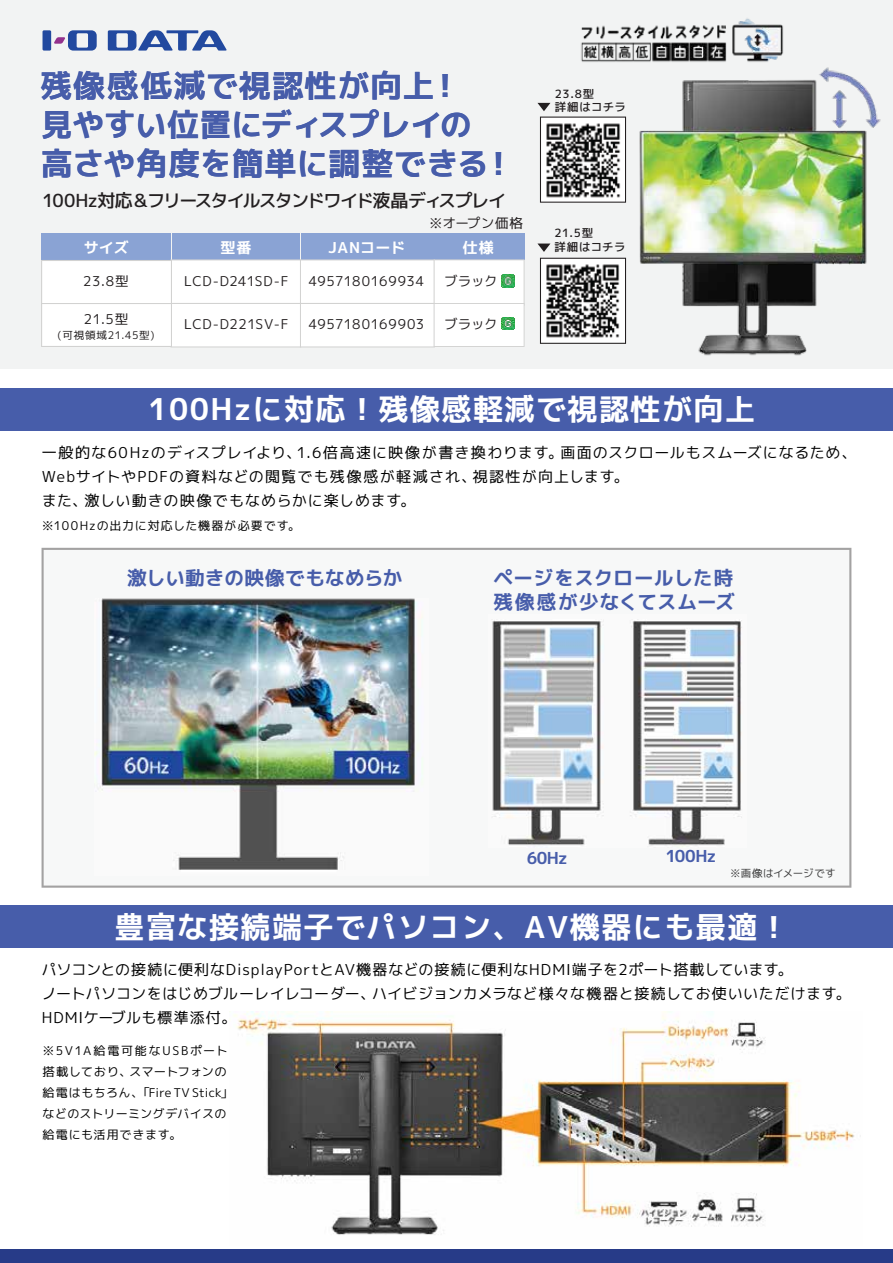
<style>
.page{position:relative;width:893px;height:1263px;background:#fff}
.page>*{position:absolute;margin:0;border:0;box-sizing:border-box;transform-origin:0 0}
.t1{font:700 31.5px/39px "MPLUS1 p";color:#475daa}
.t2{font:700 31.5px "MPLUS1 p";letter-spacing:.045em;color:#475daa}
.t3{font:700 30px "MPLUS1 p";letter-spacing:.05em;color:#fff}
.t4{font:700 19.5px/24px "MPLUS1 p";letter-spacing:.015em;color:#475daa}
.t5{font:500 18px "MPLUS1 p";letter-spacing:-.09em;color:#231f20}
.t6{font:700 16.5px "MPLUS1 p";letter-spacing:-.03em;color:#475daa}
.t7{font:15px/24px "MPLUS1 p";letter-spacing:.055em;color:#000}
.t8{font:700 15px "MPLUS1 p";letter-spacing:.02em;color:#fff}
.t9{font:13.5px "MPLUS1 p";letter-spacing:.03em;color:#231f20}
.t10{font:12px/21px "MPLUS1 p";letter-spacing:.055em;color:#000}
.t11{font:12px "MPLUS1 p";letter-spacing:.075em;color:#000}
.t12{font:500 11.4px/13.5px "MPLUS1 p";letter-spacing:.045em;color:#231f20}
.t13{font:10.5px "MPLUS1 p";letter-spacing:.065em;color:#231f20}
.t14{font:10.5px "MPLUS1 p";letter-spacing:.015em;color:#3a3a3a}
</style>
<div class="page">
<img style="left:233px;top:1011px;width:628px;height:224px">
<svg style="left:42px;top:548px;width:809px;height:340px"></svg>
<div style="left:0;top:0;width:893px;height:368px;background:#f2f3f3"></div>
<div style="left:0;top:388px;width:893px;height:42px;background:#475daa"></div>
<div style="left:0;top:905px;width:893px;height:43px;background:#475daa"></div>
<div style="left:43px;top:30px;width:8px;height:21px;background:#22499f"></div>
<svg style="left:54px;top:30px;width:43px;height:21px"></svg>
<svg style="left:108px;top:30px;width:119px;height:21px"></svg>
<div style="left:172px;top:233px;width:128px;height:26px;background:#8aa3d4"></div>
<div style="left:301px;top:233px;width:133px;height:26px;background:#8aa3d4"></div>
<div style="left:434px;top:233px;width:91px;height:26px;background:#8aa3d4"></div>
<div style="left:41px;top:233px;width:130px;height:26px;background:#8aa3d4"></div>
<div style="left:171px;top:259px;width:130px;height:45px;background:#fff;border:1px solid #d2d2d1"></div>
<div style="left:300px;top:259px;width:135px;height:45px;background:#fff;border:1px solid #d2d2d1"></div>
<div style="left:171px;top:303px;width:130px;height:44px;background:#fff;border:1px solid #d2d2d1"></div>
<div style="left:300px;top:303px;width:135px;height:44px;background:#fff;border:1px solid #d2d2d1"></div>
<div style="left:41px;top:260px;width:131px;height:87px;background:#fff"></div>
<svg style="left:434px;top:259px;width:91px;height:88px"></svg>
<img style="left:542px;top:260px;width:28px;height:82px">
<svg style="left:538px;top:244px;width:12px;height:8px"></svg>
<div style="left:540px;top:258px;width:86px;height:86px;border:1px solid #231f20"></div>
<img style="left:542px;top:119px;width:28px;height:82px">
<svg style="left:537px;top:103px;width:13px;height:8px"></svg>
<div style="left:540px;top:117px;width:86px;height:86px;border:1px solid #231f20"></div>
<div style="left:0;top:1249px;width:893px;height:14px;background:#273b88"></div>
<img style="left:570px;top:18px;width:311px;height:338px">
<img style="left:94px;top:598px;width:334px;height:277px">
<img style="left:488px;top:615px;width:259px;height:232px">
<h1 class="t2" style="left:40px;top:63px;width:422px">残像感低減で視認性が向上！</h1>
<h1 class="t1" style="left:41px;top:105px;width:475px">見やすい位置にディスプレイの<br>高さや角度を簡単に調整できる！</h1>
<p class="t5" style="left:43px;top:188px;width:465px">100Hz対応＆フリースタイルスタンドワイド液晶ディスプレイ</p>
<p class="t9" style="left:429px;top:214px;width:95px">※オープン価格</p>
<p class="t8" style="left:84px;top:237px;width:46px">サイズ</p>
<p class="t8" style="left:220px;top:237px;width:32px">型番</p>
<p class="t9" style="left:83px;top:272px;width:47px">23.8型</p>
<p class="t9" style="left:184px;top:272px;width:106px">LCD-D241SD-F</p>
<p class="t9" style="left:309px;top:272px;width:117px">4957180169934</p>
<p class="t8" style="left:328px;top:237px;width:78px">JANコード</p>
<p class="t8" style="left:463px;top:237px;width:33px">仕様</p>
<p class="t9" style="left:444px;top:272px;width:55px">ブラック</p>
<p class="t9" style="left:84px;top:309px;width:46px">21.5型</p>
<p class="t9" style="left:184px;top:314px;width:106px">LCD-D221SV-F</p>
<p class="t9" style="left:309px;top:314px;width:117px">4957180169903</p>
<p class="t9" style="left:444px;top:314px;width:55px">ブラック</p>
<p class="t13" style="left:58px;top:327px;width:99px">(可視領域21.45型)</p>
<p class="t12" style="left:555px;top:87px;width:41px">23.8型</p>
<p class="t12" style="left:555px;top:100px;width:72px">詳細はコチラ</p>
<p class="t12" style="left:554px;top:226px;width:72px">21.5型<br>詳細はコチラ</p>
<h2 class="t3" style="left:148px;top:388px;width:608px">100Hzに対応！残像感軽減で視認性が向上</h2>
<p class="t7" style="left:42px;top:441px;width:816px">一般的な60Hzのディスプレイより、1.6倍高速に映像が書き換わります。画面のスクロールもスムーズになるため、<br>WebサイトやPDFの資料などの閲覧でも残像感が軽減され、視認性が向上します。<br>また、激しい動きの映像でもなめらかに楽しめます。</p>
<p class="t11" style="left:42px;top:517px;width:260px">※100Hzの出力に対応した機器が必要です。</p>
<h3 class="t4" style="left:127px;top:565px;width:277px">激しい動きの映像でもなめらか</h3>
<h3 class="t4" style="left:494px;top:565px;width:243px">ページをスクロールした時残像感が少なくてスムーズ</h3>
<p class="t6" style="left:527px;top:846px;width:42px">60Hz</p>
<p class="t6" style="left:666px;top:844px;width:52px">100Hz</p>
<p class="t14" style="left:730px;top:866px;width:107px">※画像はイメージです</p>
<h2 class="t3" style="left:115px;top:905px;width:676px">豊富な接続端子でパソコン、AV機器にも最適！</h2>
<p class="t7" style="left:42px;top:957px;width:811px">パソコンとの接続に便利なDisplayPortとAV機器などの接続に便利なHDMI端子を2ポート搭載しています。<br>ノートパソコンをはじめブルーレイレコーダー、ハイビジョンカメラなど様々な機器と接続してお使いいただけます。<br>HDMIケーブルも標準添付。</p>
<p class="t10" style="left:42px;top:1040px;width:191px">※5V1A給電可能なUSBポート搭載しており、スマートフォンの給電はもちろん、「Fire TV Stick」などのストリーミングデバイスの給電にも活用できます。</p>
</div>
